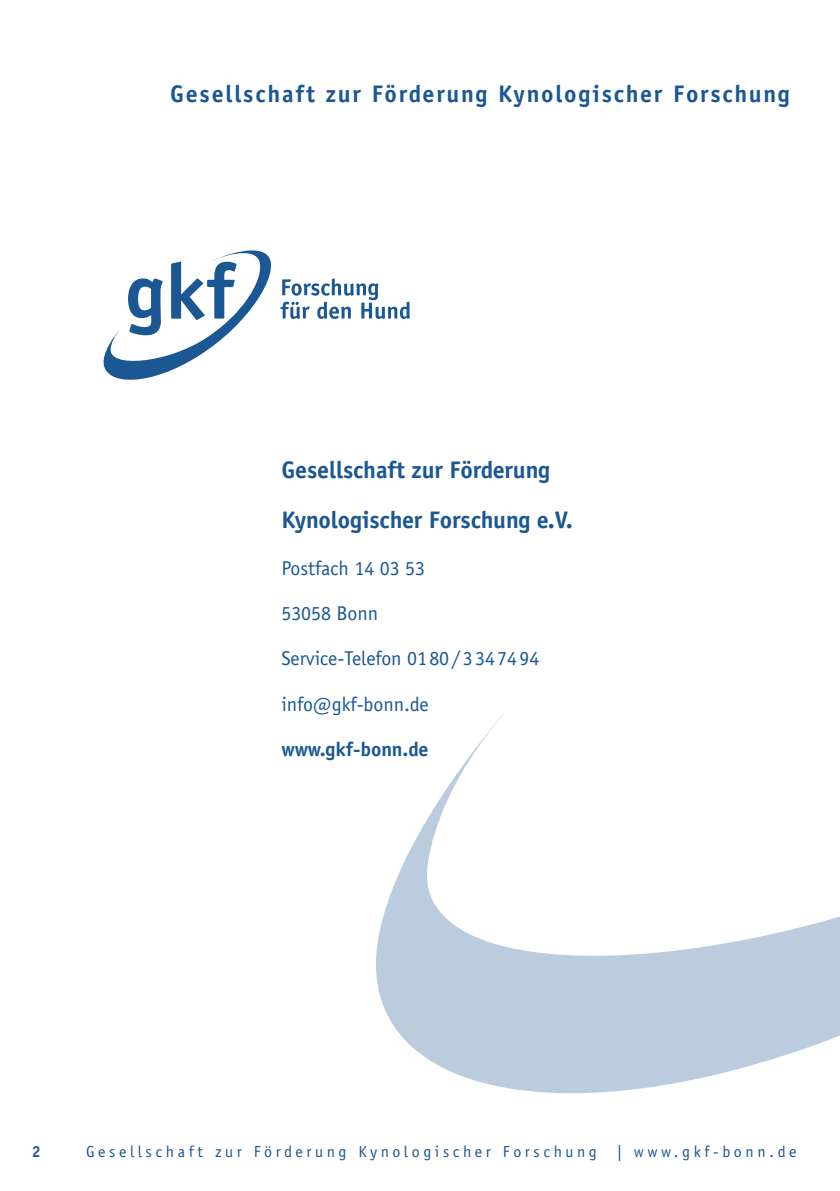
<style>
.page{position:relative;width:840px;height:1191px;background:#fff}
.page>*{position:absolute;margin:0;border:0;box-sizing:border-box;transform-origin:0 0}
.t1{font:700 24px/50px "Officina Sans";letter-spacing:-.005em;color:#1b5793}
.t2{font:700 24px "Officina Sans";letter-spacing:.075em;color:#1b5793}
.t3{font:20px "Officina Sans";letter-spacing:-.005em;color:#1b5793}
.t4{font:700 20px "Officina Sans";letter-spacing:-.005em;color:#1b5793}
.t5{font:16px "Officina Sans";letter-spacing:.225em;color:#1b5793}
.t6{font:700 16px "Officina Sans";color:#1b5793}
</style>
<div class="page">
<svg style="left:376px;top:301px;width:463px;height:793px"></svg>
<svg style="left:103px;top:250px;width:306px;height:130px"></svg>
<p class="t2" style="left:170px;top:85px;width:620px">Gesellschaft zur Förderung Kynologischer Forschung</p>
<p class="t1" style="left:281px;top:447px;width:293px">Gesellschaft zur Förderung<br>Kynologischer Forschung e.V.</p>
<p class="t3" style="left:281px;top:560px;width:145px">Postfach 14 03 53</p>
<p class="t3" style="left:281px;top:606px;width:98px">53058 Bonn</p>
<p class="t3" style="left:281px;top:651px;width:259px">Service-Telefon 0180/3347494</p>
<p class="t3" style="left:281px;top:696px;width:149px">info@gkf-bonn.de</p>
<p class="t4" style="left:281px;top:741px;width:148px">www.gkf-bonn.de</p>
<p class="t6" style="left:32px;top:1145px;width:10px">2</p>
<p class="t5" style="left:86px;top:1145px;width:512px">Gesellschaft zur Förderung Kynologischer Forschung</p>
<p class="t5" style="left:616px;top:1145px;width:181px">| www.gkf-bonn.de</p>
</div>
